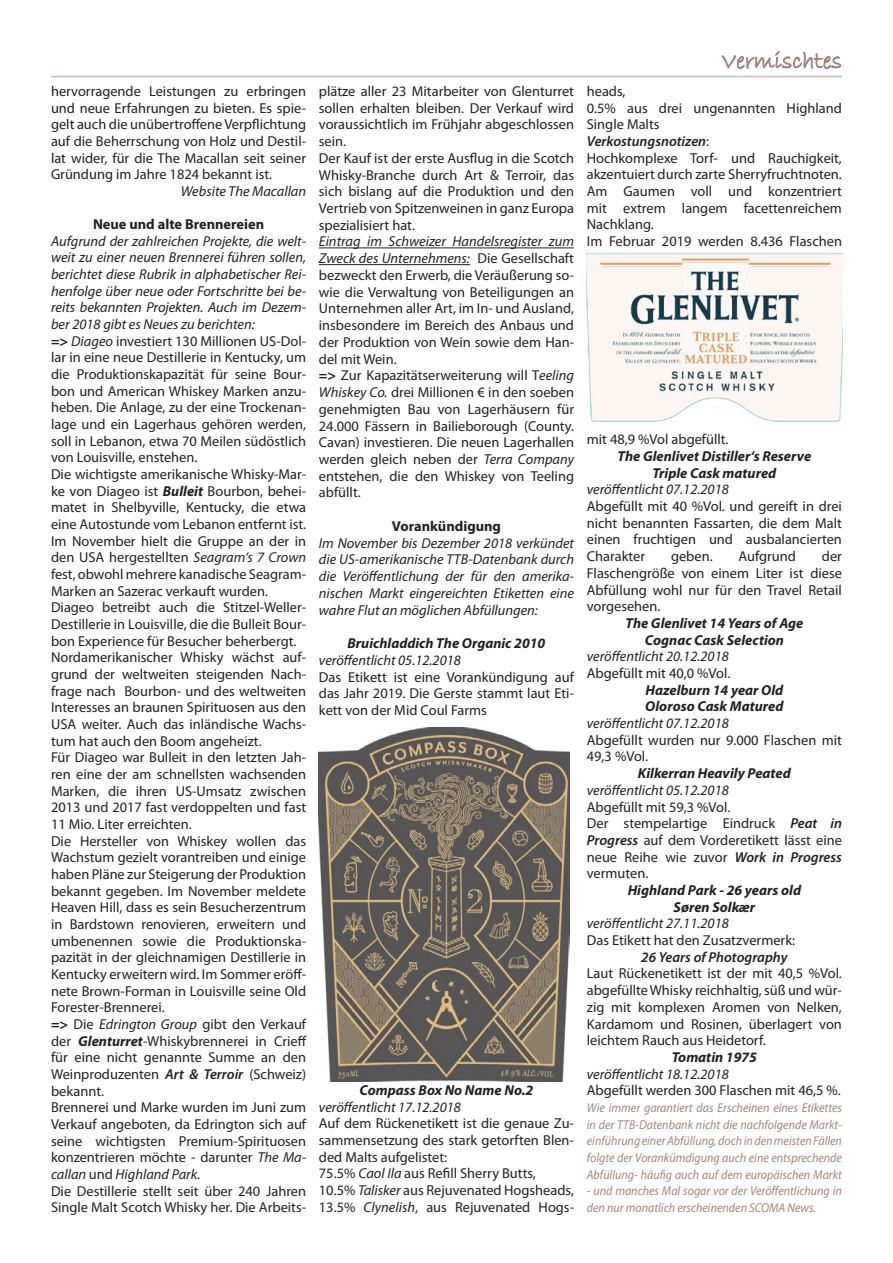
<style>
.page{position:relative;width:893px;height:1263px;background:#fff}
.page>*{position:absolute;margin:0;border:0;box-sizing:border-box;transform-origin:0 0}
.t1{font:14.4px/16.6px "Myriad Pro";color:#231f20}
.t2{font:italic 14.4px/16.8px "Myriad Pro";color:#231f20;text-align:justify}
.t3{font:italic 700 14.4px/16.6px "Myriad Pro";color:#231f20;text-align:center}
.t4{font:700 14.4px "Myriad Pro";color:#231f20}
.t5{font:italic 600 14.4px "Myriad Pro";color:#231f20}
.t6{font:italic 12.9px/16.6px "Myriad Pro";color:#a3847b;text-align:justify;scale:.93 1}
.s1{font-style:italic}
.s2{font-weight:700}
.s3{font-weight:700;font-style:italic}
.s4{font-weight:600;font-style:italic}
</style>
<div class="page">
<svg style="left:721px;top:51px;width:121px;height:19px"></svg>
<hr style="left:51px;top:76px;width:791px;height:1px;background:#cbb9b3">
<hr style="left:319px;top:248px;width:255px;height:1px;background:#231f20">
<hr style="left:319px;top:264px;width:151px;height:1px;background:#231f20">
<img style="left:587px;top:252px;width:256px;height:170px">
<img style="left:319px;top:728px;width:251px;height:353px">
<p class="t1" style="left:51px;top:82px;width:257px;text-align:justify">hervorragende Leistungen zu erbringen und neue Erfahrungen zu bieten. Es spie&shy;gelt auch die unübertroffene Verpflichtung auf die Beherrschung von Holz und Destil&shy;lat wider, für die The Macallan seit seiner Gründung im Jahre 1824 bekannt ist.</p>
<p class="t2" style="left:181px;top:182px;width:127px">Website The Macallan</p>
<p class="t4" style="left:93px;top:215px;width:173px">Neue und alte Brennereien</p>
<p class="t1" style="left:51px;top:232px;width:257px"><span class="s1">Aufgrund der zahlreichen Projekte, die welt&shy;weit zu einer neuen Brennerei führen sollen, berichtet diese Rubrik in alphabetischer Rei&shy;henfolge über neue oder Fortschritte bei be&shy;reits bekannten Projekten. Auch im Dezem&shy;ber 2018 gibt es Neues zu berichten:<br></span><span class="s2">=&gt;</span> <span class="s1">Diageo</span> investiert 130 Millionen US-Dol&shy;lar in eine neue Destillerie in Kentucky, um die Produktionskapazität für seine Bour&shy;bon und American Whiskey Marken anzu&shy;heben. Die Anlage, zu der eine Trockenan&shy;lage und ein Lagerhaus gehören werden, soll in Lebanon, etwa 70 Meilen südöstlich von Louisville, enstehen.<br>Die wichtigste amerikanische Whisky-Mar&shy;ke von Diageo ist <span class="s3">Bulleit</span> Bourbon, behei&shy;matet in Shelbyville, Kentucky, die etwa eine Autostunde vom Lebanon entfernt ist.<br>Im November hielt die Gruppe an der in den USA hergestellten <span class="s1">Seagram‘s 7 Crown </span>fest, obwohl mehrere kanadische Seagram-Marken an Sazerac verkauft wurden.<br>Diageo betreibt auch die Stitzel-Weller-Destillerie in Louisville, die die Bulleit Bour&shy;bon Experience für Besucher beherbergt.<br>Nordamerikanischer Whisky wächst auf&shy;grund der weltweiten steigenden Nach&shy;frage nach Bourbon- und des weltweiten Interesses an braunen Spirituosen aus den USA weiter. Auch das inländische Wachs&shy;tum hat auch den Boom angeheizt.<br>Für Diageo war Bulleit in den letzten Jah&shy;ren eine der am schnellsten wachsenden Marken, die ihren US-Umsatz zwischen 2013 und 2017 fast verdoppelten und fast 11 Mio. Liter erreichten.<br>Die Hersteller von Whiskey wollen das Wachstum gezielt vorantreiben und einige haben Pläne zur Steigerung der Produktion bekannt gegeben. Im November meldete Heaven Hill, dass es sein Besucherzentrum in Bardstown renovieren, erweitern und umbenennen sowie die Produktionska&shy;pazität in der gleichnamigen Destillerie in Kentucky erweitern wird. Im Sommer eröff&shy;nete Brown-Forman in Louisville seine Old Forester-Brennerei.<br><span class="s2">=&gt;</span> Die <span class="s1">Edrington Group</span> gibt den Verkauf der <span class="s3">Glenturret</span>-Whiskybrennerei in Crieff für eine nicht genannte Summe an den Weinproduzenten <span class="s4">Art &amp; Terroir</span> (Schweiz) bekannt.<br>Brennerei und Marke wurden im Juni zum Verkauf angeboten, da Edrington sich auf seine wichtigsten Premium-Spirituosen konzentrieren möchte - darunter <span class="s1">The Ma&shy;callan</span> und <span class="s1">Highland Park.<br></span>Die Destillerie stellt seit über 240 Jahren Single Malt Scotch Whisky her. Die Arbeits-</p>
<p class="t1" style="left:319px;top:82px;width:257px">plätze aller 23 Mitarbeiter von Glenturret sollen erhalten bleiben. Der Verkauf wird voraussichtlich im Frühjahr abgeschlossen sein.<br>Der Kauf ist der erste Ausflug in die Scotch Whisky-Branche durch Art &amp; Terroir, das sich bislang auf die Produktion und den Vertrieb von Spitzenweinen in ganz Europa spezialisiert hat.</p>
<p class="t1" style="left:319px;top:233px;width:257px"><span class="s1">Eintrag im Schweizer Handelsregister zum Zweck des Unternehmens:</span> Die Gesellschaft bezweckt den Erwerb, die Veräußerung so&shy;wie die Verwaltung von Beteiligungen an Unternehmen aller Art, im In- und Ausland, insbesondere im Bereich des Anbaus und der Produktion von Wein sowie dem Han&shy;del mit Wein.<br><span class="s2">=&gt;</span> Zur Kapazitätserweiterung will T<span class="s1">eeling Whiskey Co.</span> drei Millionen € in den soeben genehmigten Bau von Lagerhäusern für 24.000 Fässern in Bailieborough (County.<br>Cavan) investieren. Die neuen Lagerhallen werden gleich neben der <span class="s1">Terra Company </span>entstehen, die den Whiskey von Teeling abfüllt.</p>
<p class="t4" style="left:392px;top:517px;width:111px">Vorankündigung</p>
<p class="t2" style="left:319px;top:534px;width:257px">Im November bis Dezember 2018 verkündet die US-amerikanische TTB-Datenbank durch die Veröffentlichung der für den amerika&shy;nischen Markt eingereichten Etiketten eine wahre Flut an möglichen Abfüllungen:</p>
<p class="t3" style="left:348px;top:634px;width:199px">Bruichladdich The Organic 2010</p>
<p class="t2" style="left:319px;top:651px;width:144px">veröffentlicht 05.12.2018</p>
<p class="t1" style="left:319px;top:668px;width:257px;text-align:justify">Das Etikett ist eine Vorankündigung auf das Jahr 2019. Die Gerste stammt laut Eti&shy;kett von der Mid Coul Farms</p>
<p class="t3" style="left:360px;top:1081px;width:175px">Compass Box No Name No.2</p>
<p class="t2" style="left:319px;top:1098px;width:144px">veröffentlicht 17.12.2018</p>
<p class="t1" style="left:319px;top:1115px;width:257px">Auf dem Rückenetikett ist die genaue Zu&shy;sammensetzung des stark getorften Blen&shy;ded Malts aufgelistet:<br>75.5% <span class="s1">Caol Ila</span> aus Refill Sherry Butts, 10.5% <span class="s1">Talisker</span> aus Rejuvenated Hogsheads, 13.5% <span class="s1">Clynelish</span>, aus Rejuvenated Hogs-</p>
<p class="t1" style="left:587px;top:82px;width:257px">heads,<br>0.5% aus drei ungenannten Highland<br>Single Malts<br><span class="s4">Verkostungsnotizen</span>:<br>Hochkomplexe Torf- und Rauchigkeit, akzentuiert durch zarte Sherryfruchtnoten.<br>Am Gaumen voll und konzentriert mit extrem langem facettenreichem<br>Nachklang.<br>Im Februar 2019 werden 8.436 Flaschen</p>
<p class="t1" style="left:587px;top:431px;width:143px">mit 48,9 %Vol abgefüllt.</p>
<p class="t3" style="left:618px;top:447px;width:195px">The Glenlivet Distiller‘s Reserve<br>Triple Cask matured</p>
<p class="t2" style="left:587px;top:481px;width:144px">veröffentlicht 07.12.2018</p>
<p class="t1" style="left:587px;top:498px;width:257px;text-align:justify">Abgefüllt mit 40 %Vol. und gereift in drei nicht benannten Fassarten, die dem Malt einen fruchtigen und ausbalancierten Charakter</p>
<p class="t1" style="left:671px;top:548px;width:43px">geben.</p>
<p class="t1" style="left:739px;top:548px;width:59px">Aufgrund</p>
<p class="t1" style="left:587px;top:548px;width:257px;text-align:justify;text-indent:235px">der Flaschengröße von einem Liter ist diese Abfüllung wohl nur für den Travel Retail vorgesehen.</p>
<p class="t3" style="left:625px;top:614px;width:179px">The Glenlivet 14 Years of Age<br>Cognac Cask Selection</p>
<p class="t2" style="left:587px;top:648px;width:144px">veröffentlicht 20.12.2018</p>
<p class="t1" style="left:587px;top:665px;width:145px">Abgefüllt mit 40,0 %Vol.</p>
<p class="t3" style="left:645px;top:681px;width:140px;text-align:left">Hazelburn 14 year Old<br>Oloroso Cask Matured</p>
<p class="t2" style="left:587px;top:714px;width:144px">veröffentlicht 07.12.2018</p>
<p class="t1" style="left:587px;top:731px;width:257px">Abgefüllt wurden nur 9.000 Flaschen mit<br>49,3 %Vol.</p>
<p class="t3" style="left:638px;top:764px;width:155px">Kilkerran Heavily Peated</p>
<p class="t2" style="left:587px;top:781px;width:144px">veröffentlicht 05.12.2018</p>
<p class="t1" style="left:587px;top:798px;width:257px">Abgefüllt mit 59,3 %Vol.<br>Der stempelartige Eindruck <span class="s4">Peat in<br>Progress</span> auf dem Vorderetikett lässt eine neue Reihe wie zuvor <span class="s4">Work in Progress </span>vermuten.</p>
<p class="t3" style="left:628px;top:881px;width:175px">Highland Park - 26 years old<br>Søren Solkær</p>
<p class="t2" style="left:587px;top:915px;width:144px">veröffentlicht 27.11.2018</p>
<p class="t1" style="left:587px;top:932px;width:210px">Das Etikett hat den Zusatzvermerk:</p>
<p class="t5" style="left:641px;top:948px;width:148px">26 Years of Photography</p>
<p class="t1" style="left:587px;top:965px;width:257px;text-align:justify">Laut Rückenetikett ist der mit 40,5 %Vol. abgefüllte Whisky reichhaltig, süß und wür&shy;zig mit komplexen Aromen von Nelken, Kardamom und Rosinen, überlagert von leichtem Rauch aus Heidetorf.</p>
<p class="t3" style="left:672px;top:1048px;width:87px">Tomatin 1975</p>
<p class="t2" style="left:587px;top:1065px;width:144px">veröffentlicht 18.12.2018</p>
<p class="t1" style="left:587px;top:1082px;width:256px">Abgefüllt werden 300 Flaschen mit 46,5 %.</p>
<p class="t6" style="left:587px;top:1099px;width:276px">Wie immer garantiert das Erscheinen eines Etikettes in der TTB-Datenbank nicht die nachfolgende Markt&shy;einführung einer Abfüllung, doch in den meisten Fällen folgte der Vorankümdigung auch eine entsprechende Abfüllung- häufig auch auf dem europäischen Markt</p>
<p class="t6" style="left:587px;top:1182px;width:276px">- und manches Mal sogar vor der Veröffentlichung in den nur monatlich erscheinenden SCOMA News.</p>
</div>
